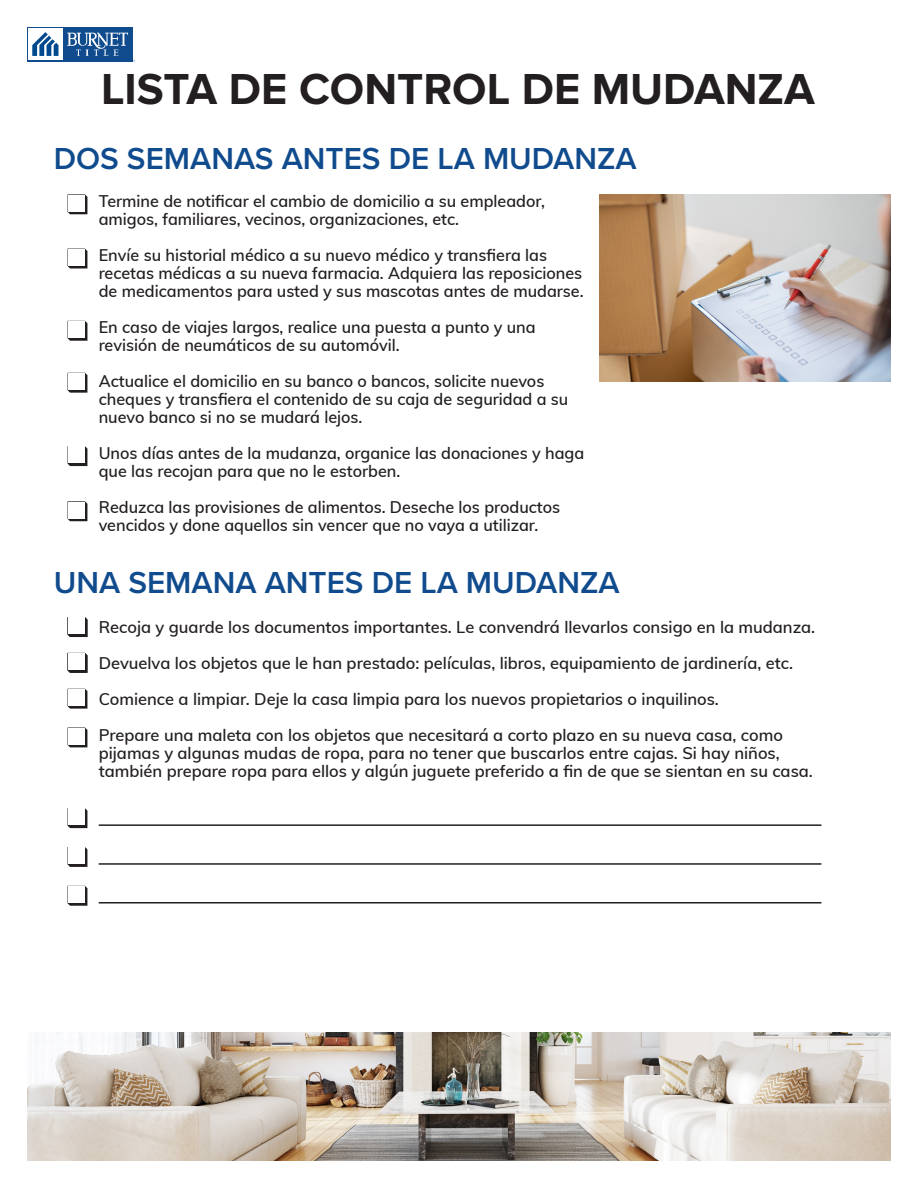
<style>
.page{position:relative;width:918px;height:1188px;background:#fff}
.page>*{position:absolute;margin:0;border:0;box-sizing:border-box;transform-origin:0 0}
.t1{font:700 45px "Proxima Nova";color:#231f20}
.t2{font:600 31.5px "Proxima Nova";color:#104b8e}
.t3{font:600 16.5px/18px "Muli";color:#231f20}
</style>
<div class="page">
<svg style="left:68px;top:194px;width:19px;height:20px"></svg>
<div style="left:68px;top:195px;width:16px;height:16px;background:#fff"></div>
<svg style="left:68px;top:249px;width:19px;height:20px"></svg>
<div style="left:68px;top:249px;width:16px;height:17px;background:#fff"></div>
<svg style="left:68px;top:321px;width:19px;height:20px"></svg>
<div style="left:68px;top:321px;width:16px;height:17px;background:#fff"></div>
<svg style="left:68px;top:373px;width:19px;height:20px"></svg>
<div style="left:68px;top:373px;width:16px;height:17px;background:#fff"></div>
<svg style="left:68px;top:446px;width:19px;height:20px"></svg>
<div style="left:68px;top:447px;width:16px;height:16px;background:#fff"></div>
<svg style="left:68px;top:501px;width:19px;height:20px"></svg>
<div style="left:68px;top:502px;width:16px;height:16px;background:#fff"></div>
<svg style="left:68px;top:617px;width:19px;height:20px"></svg>
<div style="left:68px;top:618px;width:16px;height:16px;background:#fff"></div>
<svg style="left:68px;top:653px;width:19px;height:20px"></svg>
<div style="left:68px;top:654px;width:16px;height:16px;background:#fff"></div>
<svg style="left:68px;top:689px;width:19px;height:20px"></svg>
<div style="left:68px;top:689px;width:16px;height:17px;background:#fff"></div>
<svg style="left:68px;top:727px;width:19px;height:20px"></svg>
<div style="left:68px;top:728px;width:16px;height:16px;background:#fff"></div>
<svg style="left:68px;top:808px;width:19px;height:20px"></svg>
<div style="left:68px;top:809px;width:16px;height:16px;background:#fff"></div>
<svg style="left:68px;top:847px;width:19px;height:20px"></svg>
<div style="left:68px;top:848px;width:16px;height:16px;background:#fff"></div>
<svg style="left:68px;top:886px;width:19px;height:20px"></svg>
<div style="left:68px;top:886px;width:16px;height:17px;background:#fff"></div>
<hr style="left:99px;top:824px;width:722px;height:2px;background:#231f20">
<hr style="left:99px;top:863px;width:722px;height:2px;background:#231f20">
<hr style="left:99px;top:902px;width:722px;height:2px;background:#231f20">
<div style="left:27px;top:27px;width:106px;height:34px;background:#104b8e"></div>
<div style="left:28px;top:28px;width:35px;height:32px;background:#fff"></div>
<svg style="left:32px;top:32px;width:26px;height:24px"></svg>
<svg style="left:67px;top:33px;width:68px;height:28px"></svg>
<img style="left:599px;top:195px;width:292px;height:187px">
<img style="left:27px;top:1032px;width:864px;height:129px">
<p class="t1" style="left:101px;top:63px;width:716px">LISTA DE CONTROL DE MUDANZA</p>
<p class="t2" style="left:54px;top:136px;width:585px">DOS SEMANAS ANTES DE LA MUDANZA</p>
<p class="t3" style="left:99px;top:191px;width:448px">Termine de notificar el cambio de domicilio a su empleador, amigos, familiares, vecinos, organizaciones, etc.</p>
<p class="t3" style="left:99px;top:245px;width:486px">Envíe su historial médico a su nuevo médico y transfiera las recetas médicas a su nueva farmacia. Adquiera las reposiciones de medicamentos para usted y sus mascotas antes de mudarse.</p>
<p class="t3" style="left:99px;top:317px;width:438px">En caso de viajes largos, realice una puesta a punto y una revisión de neumáticos de su automóvil.</p>
<p class="t3" style="left:99px;top:371px;width:471px">Actualice el domicilio en su banco o bancos, solicite nuevos cheques y transfiera el contenido de su caja de seguridad a su nuevo banco si no se mudará lejos.</p>
<p class="t3" style="left:99px;top:443px;width:487px">Unos días antes de la mudanza, organice las donaciones y haga que las recojan para que no le estorben.</p>
<p class="t3" style="left:99px;top:497px;width:463px">Reduzca las provisiones de alimentos. Deseche los productos vencidos y done aquellos sin vencer que no vaya a utilizar.</p>
<p class="t2" style="left:54px;top:559px;width:568px">UNA SEMANA ANTES DE LA MUDANZA</p>
<p class="t3" style="left:99px;top:608px;width:718px;line-height:36px">Recoja y guarde los documentos importantes. Le convendrá llevarlos consigo en la mudanza.<br>Devuelva los objetos que le han prestado: películas, libros, equipamiento de jardinería, etc.<br>Comience a limpiar. Deje la casa limpia para los nuevos propietarios o inquilinos.<br>Prepare una maleta con los objetos que necesitará a corto plazo en su nueva casa, como</p>
<p class="t3" style="left:99px;top:743px;width:716px">pijamas y algunas mudas de ropa, para no tener que buscarlos entre cajas. Si hay niños, también prepare ropa para ellos y algún juguete preferido a fin de que se sientan en su casa.</p>
</div>
